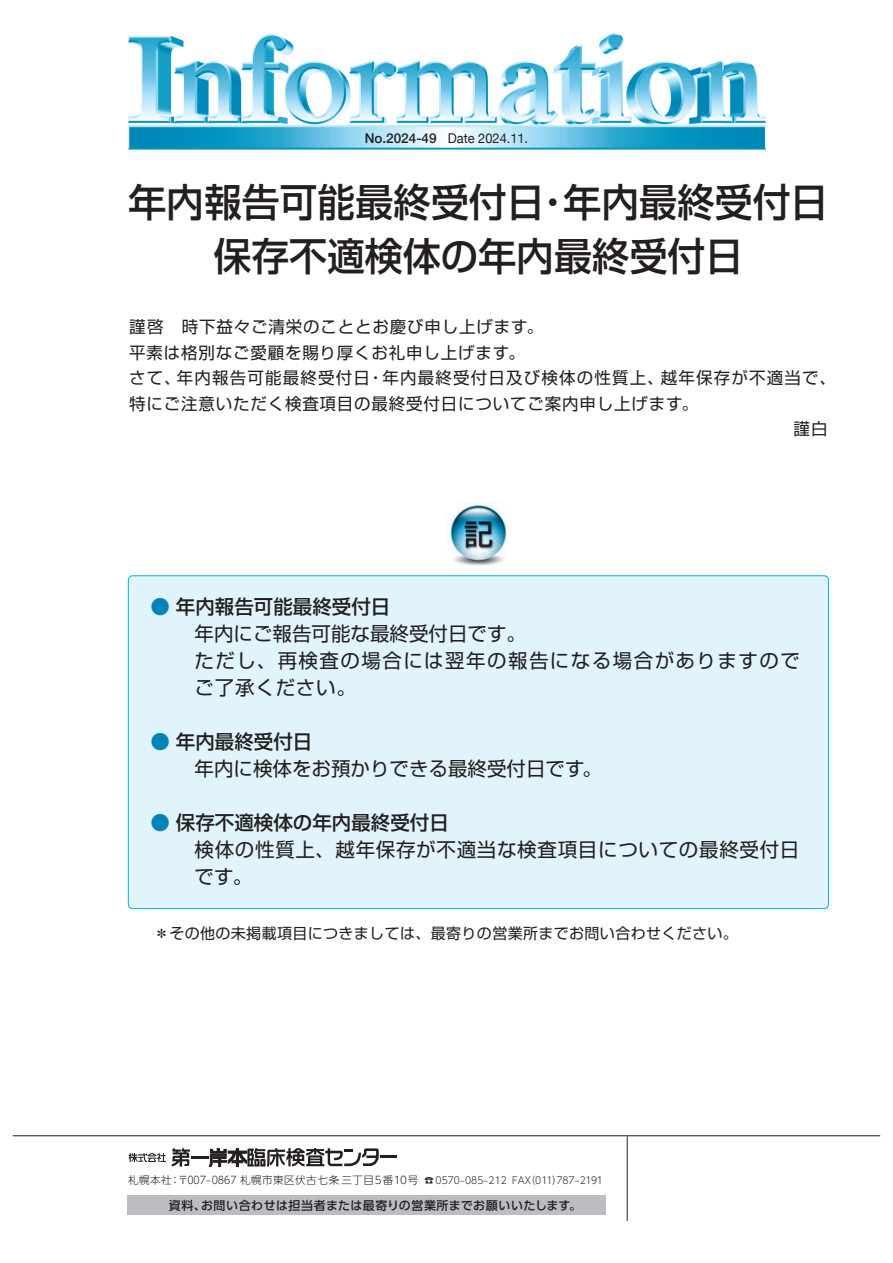
<style>
.page{position:relative;width:893px;height:1263px;background:#fff}
.page>*{position:absolute;margin:0;border:0;box-sizing:border-box;transform-origin:0 0}
.t1{font:500 39px/54px "Shin Go";color:#231f20;text-align:center}
.t2{font:19.5px/27px "Shin Go Pro";letter-spacing:.075em;color:#231f20}
.t3{font:19.5px/27px "Shin Go Pro";letter-spacing:.035em;color:#231f20}
.t4{font:19.5px/27px "Shin Go Pro";color:#231f20}
.t5{font:16.5px "Shin Go Pro";letter-spacing:.05em;color:#231f20}
.t6{font:16.5px "Shin Go Pro";letter-spacing:.07em;color:#231f20}
.t7{font:15px "Shin Go Pro";letter-spacing:.025em;color:#231f20}
.t8{font:13.5px "Helvetica Neue";color:#231f20;scale:.95 1}
.t9{font:12px "UD Shin Go Pro Medium 90 pv RKSJ H";letter-spacing:.04em;color:#231f20}
.t10{font:10.5px "UD Shin Go Pro Light 90 pv RKSJ H";letter-spacing:.05em;color:#231f20}
.s1{font-weight:500}
.s2{font-weight:500;color:#0083b6}
.s3{font-size:9.75px}
</style>
<div class="page">
<div style="left:128px;top:576px;width:700px;height:333px;background:#e1f4fc;border-radius:4px"></div>
<img style="left:448px;top:504px;width:62px;height:62px">
<img style="left:128px;top:33px;width:638px;height:117px">
<hr style="left:13px;top:1135px;width:867px;height:1px;background:#231f20">
<hr style="left:627px;top:1136px;width:1px;height:85px;background:#231f20">
<div style="left:128px;top:1196px;width:478px;height:19px;background:#bcbdc0"></div>
<hr style="left:380px;top:1155px;width:16px;height:3px;background:#231f20">
<svg style="left:129px;top:1153px;width:37px;height:9px"></svg>
<svg style="left:172px;top:1148px;width:207px;height:19px"></svg>
<p class="t8" style="left:365px;top:128px;width:173px"><span class="s1">No.2024-49</span> Date 2024.11.</p>
<h1 class="t1" style="left:128px;top:174px;width:701px">年内報告可能最終受付日･年内最終受付日保存不適検体の年内最終受付日</h1>
<p class="t5" style="left:129px;top:313px;width:416px">謹啓　時下益々ご清栄のこととお慶び申し上げます。</p>
<p class="t5" style="left:129px;top:339px;width:397px">平素は格別なご愛顧を賜り厚くお礼申し上げます。</p>
<p class="t6" style="left:129px;top:364px;width:708px">さて、年内報告可能最終受付日・年内最終受付日及び検体の性質上、越年保存が不適当で、</p>
<p class="t5" style="left:129px;top:390px;width:571px">特にご注意いただく検査項目の最終受付日についてご案内申し上げます。</p>
<p class="t5" style="left:793px;top:415px;width:36px">謹白</p>
<p class="t2" style="left:195px;top:590px;width:607px;text-indent:-44px"><span class="s2">●</span> <span class="s1">年内報告可能最終受付日<br></span>年内にご報告可能な最終受付日です。<br>ただし、再検査の場合には翌年の報告になる場合がありますのでご了承ください。</p>
<p class="t4" style="left:195px;top:725px;width:409px;text-indent:-44px"><span class="s2">●</span> <span class="s1">年内最終受付日<br></span>年内に検体をお預かりできる最終受付日です。</p>
<p class="t3" style="left:195px;top:806px;width:606px;text-indent:-44px"><span class="s2">●</span> <span class="s1">保存不適検体の年内最終受付日<br></span>検体の性質上、越年保存が不適当な検査項目についての最終受付日です。</p>
<p class="t7" style="left:154px;top:921px;width:585px">＊その他の未掲載項目につきましては、最寄りの営業所までお問い合わせください。</p>
<p class="t10" style="left:128px;top:1171px;width:476px">札幌本社：〒007‒0867 札幌市東区伏古七条三丁目5番10号 <span class="s3">☎ 0570‒085‒212 FAX（011）787‒2191</span></p>
<p class="t9" style="left:169px;top:1195px;width:414px">資料、お問い合わせは担当者または最寄りの営業所までお願いいたします。</p>
</div>
